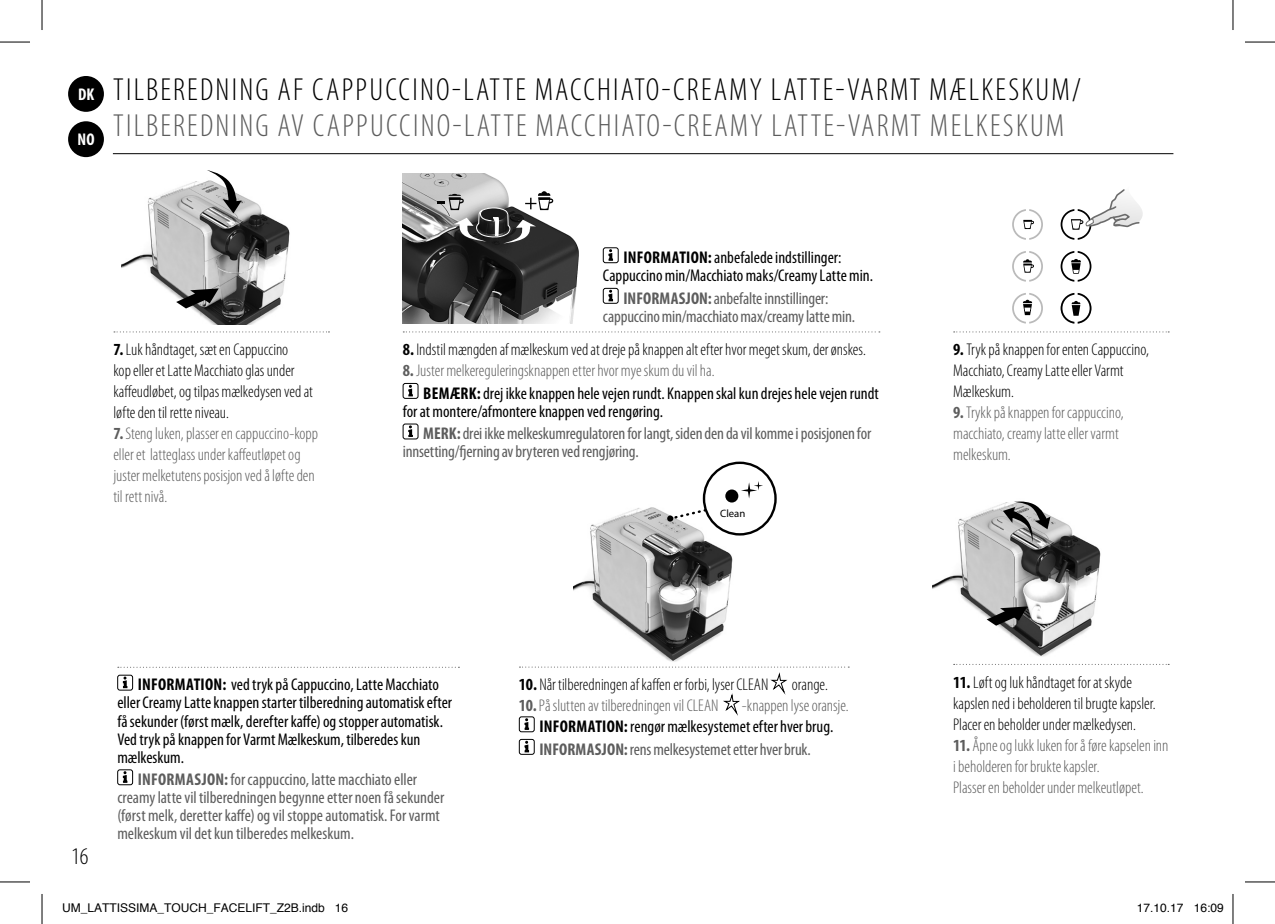
<style>
.page{position:relative;width:1275px;height:924px;background:#fff}
.page>*{position:absolute;margin:0;border:0;box-sizing:border-box;transform-origin:0 0}
.t1{font:300 condensed 32px "Myriad Pro";letter-spacing:.07em;color:#000}
.t2{font:300 condensed 32px "Myriad Pro";letter-spacing:.07em;color:#5d5d5d}
.t3{font:300 condensed 24px "Myriad Pro";color:#000}
.t4{font:condensed 17px/18px "Myriad Pro";color:#000}
.t5{font:300 condensed 17px/21px "Myriad Pro";letter-spacing:-.005em;color:#000}
.t6{font:condensed 17px/18px "Myriad Pro";letter-spacing:-.005em;color:#5d5d5d}
.t7{font:300 condensed 17px/21px "Myriad Pro";letter-spacing:-.005em;color:#5d5d5d}
.t8{font:700 condensed 17px "Myriad Pro";color:#fff}
.t9{font:12px "Helvetica";color:#000}
.t10{font:10.8px "Myriad Pro";color:#000}
.s1{font-weight:700}
.s2{font-weight:700;color:#5d5d5d}
.s3{font-weight:300;color:#5d5d5d}
.s4{color:#000}
.s5{color:#5d5d5d}
</style>
<div class="page">
<img style="left:122px;top:181px;width:168px;height:143px">
<svg style="left:176px;top:288px;width:43px;height:20px"></svg>
<svg style="left:207px;top:170px;width:35px;height:43px"></svg>
<img style="left:932px;top:503px;width:169px;height:154px">
<svg style="left:986px;top:606px;width:41px;height:19px"></svg>
<svg style="left:1003px;top:501px;width:47px;height:41px"></svg>
<svg style="left:1060px;top:293px;width:31px;height:30px"></svg>
<svg style="left:1012px;top:209px;width:31px;height:31px"></svg>
<svg style="left:1012px;top:251px;width:31px;height:30px"></svg>
<svg style="left:1060px;top:251px;width:31px;height:30px"></svg>
<svg style="left:1012px;top:293px;width:31px;height:30px"></svg>
<svg style="left:1060px;top:189px;width:83px;height:51px"></svg>
<img style="left:403px;top:173px;width:176px;height:150px">
<svg style="left:437px;top:173px;width:116px;height:70px"></svg>
<img style="left:574px;top:481px;width:195px;height:181px">
<svg style="left:741px;top:481px;width:22px;height:17px"></svg>
<div style="left:725px;top:489px;width:13px;height:13px;background:#000;border-radius:50%"></div>
<div style="left:703px;top:461px;width:73px;height:74px;border:2px solid #000;border-radius:50%"></div>
<svg style="left:667px;top:508px;width:38px;height:13px"></svg>
<div style="left:68px;top:76px;width:36px;height:36px;background:#000;border-radius:50%"></div>
<div style="left:68px;top:121px;width:36px;height:36px;background:#000;border-radius:50%"></div>
<hr style="left:113px;top:153px;width:1060px;height:1px;background:#000">
<div style="left:519px;top:716px;width:15px;height:15px;border:1px solid #000;border-radius:2px"></div>
<svg style="left:524px;top:740px;width:6px;height:12px"></svg>
<div style="left:519px;top:738px;width:15px;height:16px;border:1px solid #000;border-radius:2px"></div>
<svg style="left:608px;top:249px;width:6px;height:12px"></svg>
<div style="left:603px;top:247px;width:15px;height:16px;border:1px solid #000;border-radius:2px"></div>
<svg style="left:608px;top:290px;width:6px;height:11px"></svg>
<div style="left:603px;top:288px;width:15px;height:15px;border:1px solid #000;border-radius:2px"></div>
<svg style="left:519px;top:666px;width:330px;height:64px"></svg>
<svg style="left:114px;top:331px;width:215px;height:1px"></svg>
<svg style="left:403px;top:331px;width:477px;height:1px"></svg>
<svg style="left:408px;top:385px;width:5px;height:11px"></svg>
<div style="left:403px;top:383px;width:15px;height:15px;border:1px solid #000;border-radius:2px"></div>
<svg style="left:408px;top:425px;width:5px;height:12px"></svg>
<div style="left:403px;top:423px;width:15px;height:16px;border:1px solid #000;border-radius:2px"></div>
<svg style="left:953px;top:331px;width:216px;height:1px"></svg>
<svg style="left:118px;top:666px;width:341px;height:1px"></svg>
<svg style="left:122px;top:676px;width:6px;height:12px"></svg>
<div style="left:117px;top:674px;width:16px;height:16px;border:1px solid #000;border-radius:2px"></div>
<svg style="left:122px;top:771px;width:6px;height:11px"></svg>
<div style="left:117px;top:769px;width:16px;height:15px;border:1px solid #000;border-radius:2px"></div>
<hr style="left:0;top:42px;width:30px;height:1px;background:#000">
<hr style="left:1245px;top:42px;width:30px;height:1px;background:#000">
<hr style="left:0;top:881px;width:30px;height:1px;background:#000">
<hr style="left:1245px;top:881px;width:30px;height:1px;background:#000">
<hr style="left:42px;top:0;width:1px;height:30px;background:#000">
<hr style="left:42px;top:893px;width:1px;height:30px;background:#000">
<hr style="left:1232px;top:0;width:1px;height:30px;background:#000">
<hr style="left:1232px;top:893px;width:1px;height:30px;background:#000">
<p class="t8" style="left:78px;top:84px;width:18px">DK</p>
<p class="t8" style="left:78px;top:129px;width:18px">NO</p>
<h1 class="t1" style="left:113px;top:71px;width:969px">TILBEREDNING AF CAPPUCCINO-LATTE MACCHIATO-CREAMY LATTE-VARMT MÆLKESKUM/</h1>
<h1 class="t2" style="left:113px;top:107px;width:952px">TILBEREDNING AV CAPPUCCINO-LATTE MACCHIATO-CREAMY LATTE-VARMT MELKESKUM</h1>
<p class="t5" style="left:113px;top:339px;width:201px"><span class="s1">7.</span> Luk håndtaget, sæt en Cappuccino<br>kop eller et Latte Macchiato glas under kaffeudløbet, og tilpas mælkedysen ved at løfte den til rette niveau.</p>
<p class="t7" style="left:113px;top:423px;width:206px"><span class="s1">7.</span> Steng luken, plasser en cappuccino-kopp eller et latteglass under kaffeutløpet og juster melketutens posisjon ved å løfte den til rett nivå.</p>
<p class="t4" style="left:603px;top:248px;width:271px;text-indent:21px"><span class="s1">INFORMATION:</span>anbefalede indstillinger:<br>Cappuccino min/Macchiato maks/Creamy Latte min.</p>
<p class="t6" style="left:603px;top:289px;width:254px;text-align:center"><span class="s1">INFORMASJON:</span> anbefalte innstillinger: cappuccino min/macchiato max/creamy latte min.</p>
<p class="t5" style="left:403px;top:339px;width:465px"><span class="s1">8.</span> Indstil mængden af mælkeskum ved at dreje på knappen alt efter hvor meget skum, der ønskes.</p>
<p class="t4" style="left:423px;top:359px;width:457px;line-height:22.6px;text-indent:-21px"><span class="s2">8.</span> <span class="s3">Juster melkereguleringsknappen etter hvor mye skum du vil ha.<br></span><span class="s1">BEMÆRK:</span>drej ikke knappen hele vejen rundt. Knappen skal kun drejes hele vejen rundt</p>
<p class="t6" style="left:423px;top:399px;width:449px;line-height:22.6px;text-indent:-20px"><span class="s4">for at montere/afmontere knappen ved rengøring.<br></span><span class="s1">MERK:</span> drei ikke melkeskumregulatoren for langt, siden den da vil komme i posisjonen for</p>
<p class="t6" style="left:403px;top:442px;width:237px">innsetting/fjerning av bryteren ved rengjøring.</p>
<p class="t10" style="left:720px;top:506px;width:27px">Clean</p>
<p class="t5" style="left:953px;top:339px;width:197px"><span class="s1">9.</span> Tryk på knappen for enten Cappuccino,<br>Macchiato, Creamy Latte eller Varmt<br>Mælkeskum.</p>
<p class="t7" style="left:953px;top:402px;width:172px"><span class="s1">9.</span> Trykk på knappen for cappuccino, macchiato, creamy latte eller varmt melkeskum.</p>
<p class="t4" style="left:117px;top:675px;width:336px;text-indent:21px"><span class="s1">INFORMATION:</span> ved tryk på Cappuccino, Latte Macchiato eller Creamy Latte knappen starter tilberedning automatisk efter få sekunder (først mælk, derefter kaffe) og stopper automatisk.<br>Ved tryk på knappen for Varmt Mælkeskum, tilberedes kun mælkeskum.</p>
<p class="t6" style="left:117px;top:769px;width:328px;text-indent:21px"><span class="s1">INFORMASJON:</span> for cappuccino, latte macchiato eller creamy latte vil tilberedningen begynne etter noen få sekunder (først melk, deretter kaffe) og vil stoppe automatisk. For varmt melkeskum vil det kun tilberedes melkeskum.</p>
<p class="t5" style="left:519px;top:673px;width:251px"><span class="s1">10.</span> Når tilberedningen af kaffen er forbi, lyser CLEAN</p>
<p class="t5" style="left:792px;top:673px;width:38px">orange.</p>
<p class="t7" style="left:519px;top:694px;width:201px"><span class="s1">10.</span> På slutten av tilberedningen vil CLEAN</p>
<p class="t7" style="left:742px;top:694px;width:108px">-knappen lyse oransje.</p>
<p class="t4" style="left:539px;top:714px;width:295px;line-height:22.6px"><span class="s1">INFORMATION:</span> rengør mælkesystemet efter hver brug.<br><span class="s2">INFORMASJON:</span> <span class="s5">rens melkesystemet etter hver bruk.</span></p>
<p class="t5" style="left:953px;top:671px;width:204px"><span class="s1">11.</span> Løft og luk håndtaget for at skyde kapslen ned i beholderen til brugte kapsler.<br>Placer en beholder under mælkedysen.</p>
<p class="t7" style="left:953px;top:734px;width:217px"><span class="s1">11.</span> Åpne og lukk luken for å føre kapselen inn i beholderen for brukte kapsler.<br>Plasser en beholder under melkeutløpet.</p>
<h2 class="t3" style="left:71px;top:841px;width:19px">16</h2>
<p class="t9" style="left:62px;top:898px;width:288px">UM_LATTISSIMA_TOUCH_FACELIFT_Z2B.indb 16</p>
<p class="t9" style="left:1137px;top:898px;width:88px">17.10.17 16:09</p>
</div>
